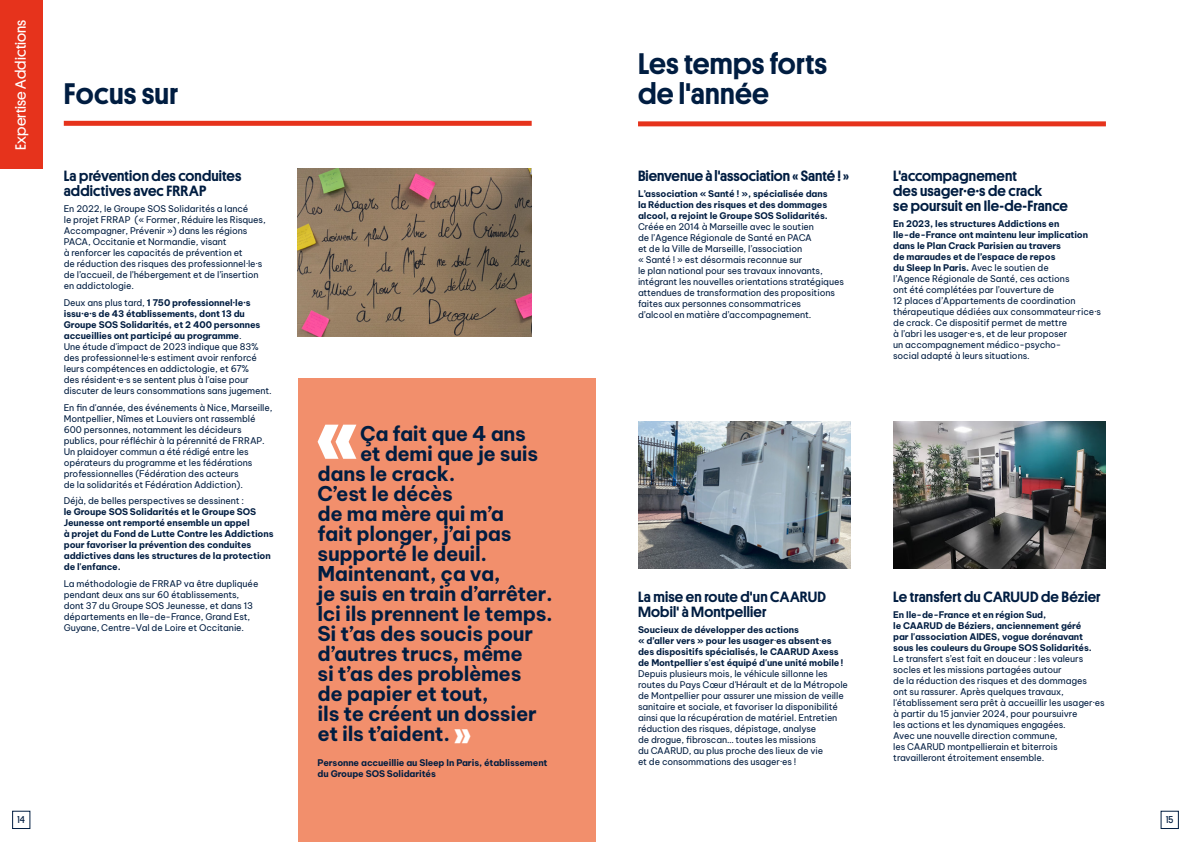
<style>
.page{position:relative;width:1191px;height:842px;background:#fff}
.page>*{position:absolute;margin:0;border:0;box-sizing:border-box;transform-origin:0 0}
.t1{font:700 97.8px "Platform";color:#fff}
.t2{font:500 30px "Platform";letter-spacing:.01em;color:#001d41}
.t3{font:700 20px "Be Vietnam Pro";letter-spacing:-.015em;color:#001d41}
.t4{font:500 15px/15px "Platform";letter-spacing:.01em;color:#001d41}
.t5{font:15px "Platform";letter-spacing:.01em;color:#fff}
.t6{font:10px "Platform";color:#001d41}
.t7{font:9px/11px "Be Vietnam Pro";letter-spacing:-.01em;color:#001d41}
.t8{font:700 9px/11px "Be Vietnam Pro";letter-spacing:-.01em;color:#001d41}
.s1{font-weight:700}
.s2{font-family:"Platform";font-size:40px;color:#fff}
.s3{font-weight:400}
</style>
<div class="page">
<div style="left:638px;top:121px;width:468px;height:5px;background:#e6331c"></div>
<div style="left:64px;top:121px;width:467px;height:5px;background:#e6331c"></div>
<div style="left:0;top:0;width:43px;height:168px;background:#e6331c"></div>
<div style="left:298px;top:379px;width:297px;height:463px;background:#f28f6c"></div>
<img style="left:893px;top:421px;width:213px;height:147px">
<img style="left:638px;top:421px;width:212px;height:147px">
<img style="left:298px;top:168px;width:233px;height:169px">
<div style="left:1161px;top:811px;width:17px;height:18px;border:1px solid #001d41"></div>
<div style="left:12px;top:811px;width:18px;height:18px;border:1px solid #001d41"></div>
<h3 class="t5" style="left:10px;top:150px;width:132px;rotate:-90deg">Expertise Addictions</h3>
<h2 class="t2" style="left:638px;top:42px;width:190px">Les temps forts</h2>
<h2 class="t2" style="left:64px;top:72px;width:116px">Focus sur</h2>
<h2 class="t2" style="left:638px;top:72px;width:132px">de l'année</h2>
<h3 class="t4" style="left:64px;top:167px;width:179px">La prévention des conduites addictives avec FRRAP</h3>
<p class="t7" style="left:64px;top:203px;width:203px">En 2022, le Groupe SOS Solidarités a lancé<br>le projet FRRAP (« Former, Réduire les Risques, Accompagner, Prévenir ») dans les régions PACA, Occitanie et Normandie, visant<br>à renforcer les capacités de prévention et<br>de réduction des risques des professionnel·le·s de l’accueil, de l’hébergement et de l’insertion en addictologie.</p>
<p class="t7" style="left:64px;top:296px;width:209px">Deux ans plus tard, <span class="s1">1 750 professionnel·le·s issu·e·s de 43 établissements, dont 13 du Groupe SOS Solidarités, et 2 400 personnes accueillies ont participé au programme</span>.<br>Une étude d'impact de 2023 indique que 83% des professionnel·le·s estiment avoir renforcé leurs compétences en addictologie, et 67%<br>des résident·e·s se sentent plus à l'aise pour discuter de leurs consommations sans jugement.</p>
<p class="t7" style="left:64px;top:401px;width:210px">En fin d'année, des événements à Nice, Marseille, Montpellier, Nîmes et Louviers ont rassemblé 600 personnes, notamment les décideurs publics, pour réfléchir à la pérennité de FRRAP.<br>Un plaidoyer commun a été rédigé entre les opérateurs du programme et les fédérations professionnelles (Fédération des acteurs<br>de la solidarités et Fédération Addiction).</p>
<p class="t7" style="left:64px;top:495px;width:182px">Déjà, de belles perspectives se dessinent :</p>
<p class="t8" style="left:64px;top:506px;width:211px">le Groupe SOS Solidarités et le Groupe SOS Jeunesse ont remporté ensemble un appel<br>à projet du Fond de Lutte Contre les Addictions pour favoriser la prévention des conduites addictives dans les structures de la protection de l'enfance.</p>
<p class="t7" style="left:64px;top:577px;width:196px">La méthodologie de FRRAP va être dupliquée pendant deux ans sur 60 établissements, dont 37 du Groupe SOS Jeunesse, et dans 13 départements en Ile-de-France, Grand Est, Guyane, Centre-Val de Loire et Occitanie.</p>
<h1 class="t1" style="left:316px;top:363px;width:43px">«</h1>
<h3 class="t3" style="left:360px;top:416px;width:167px">Ça fait que 4 ans</h3>
<h3 class="t3" style="left:360px;top:436px;width:180px">et demi que je suis</h3>
<h3 class="t3" style="left:317px;top:456px;width:139px">dans le crack.</h3>
<h3 class="t3" style="left:317px;top:476px;width:137px">C’est le décès</h3>
<h3 class="t3" style="left:317px;top:496px;width:188px">de ma mère qui m’a</h3>
<h3 class="t3" style="left:317px;top:516px;width:195px">fait plonger, j’ai pas</h3>
<h3 class="t3" style="left:317px;top:536px;width:171px">supporté le deuil.</h3>
<h3 class="t3" style="left:317px;top:556px;width:185px">Maintenant, ça va,</h3>
<h3 class="t3" style="left:317px;top:576px;width:237px">je suis en train d’arrêter.</h3>
<h3 class="t3" style="left:317px;top:596px;width:237px">Ici ils prennent le temps.</h3>
<h3 class="t3" style="left:317px;top:616px;width:217px">Si t’as des soucis pour</h3>
<h3 class="t3" style="left:317px;top:636px;width:207px">d’autres trucs, même</h3>
<h3 class="t3" style="left:317px;top:656px;width:205px">si t’as des problèmes</h3>
<h3 class="t3" style="left:317px;top:676px;width:173px">de papier et tout,</h3>
<h3 class="t3" style="left:317px;top:696px;width:220px">ils te créent un dossier</h3>
<h3 class="t3" style="left:317px;top:716px;width:155px">et ils t’aident. <span class="s2">»</span></h3>
<p class="t8" style="left:317px;top:756px;width:231px">Personne accueillie au Sleep In Paris, établissement du Groupe SOS Solidarités</p>
<h3 class="t4" style="left:638px;top:167px;width:212px">Bienvenue à l'association « Santé ! »</h3>
<p class="t8" style="left:638px;top:188px;width:191px;text-align:justify">L’association « Santé ! », spécialisée dans la Réduction des risques et des dommages alcool, a rejoint le Groupe SOS Solidarités.</p>
<p class="t7" style="left:638px;top:221px;width:207px">Créée en 2014 à Marseille avec le soutien<br>de l’Agence Régionale de Santé en PACA<br>et de la Ville de Marseille, l’association<br>« Santé ! » est désormais reconnue sur<br>le plan national pour ses travaux innovants, intégrant les nouvelles orientations stratégiques attendues de transformation des propositions faites aux personnes consommatrices<br>d’alcool en matière d’accompagnement.</p>
<h3 class="t4" style="left:638px;top:588px;width:189px">La mise en route d'un CAARUD<br>Mobil' à Montpellier</h3>
<p class="t8" style="left:638px;top:624px;width:207px">Soucieux de développer des actions<br>« d’aller vers » pour les usager<span class="s3">·</span>es absent<span class="s3">·</span>es des dispositifs spécialisés, le CAARUD Axess de Montpellier s'est équipé d'une unité mobile!</p>
<p class="t7" style="left:638px;top:668px;width:211px">Depuis plusieurs mois, le véhicule sillonne les routes du Pays Cœur d'Hérault et de la Métropole de Montpellier pour assurer une mission de veille sanitaire et sociale, et favoriser la disponibilité ainsi que la récupération de matériel. Entretien réduction des risques, dépistage, analyse<br>de drogue, fibroscan… toutes les missions<br>du CAARUD, au plus proche des lieux de vie<br>et de consommations des usager·es !</p>
<h3 class="t4" style="left:893px;top:167px;width:176px">L'accompagnement<br>des usager·e·s de crack<br>se poursuit en Ile-de-France</h3>
<p class="t7" style="left:893px;top:218px;width:209px"><span class="s1">En 2023, les structures Addictions en Ile-de-France ont maintenu leur implication dans le Plan Crack Parisien au travers<br>de maraudes et de l’espace de repos<br>du Sleep In Paris.</span> Avec le soutien de<br>l’Agence Régionale de Santé, ces actions<br>ont été complétées par l’ouverture de<br>12 places d’Appartements de coordination thérapeutique dédiées aux consommateur·rice·s de crack. Ce dispositif permet de mettre<br>à l’abri les usager·e·s, et de leur proposer<br>un accompagnement médico-psycho-<br>social adapté à leurs situations.</p>
<h3 class="t4" style="left:893px;top:588px;width:209px">Le transfert du CARUUD de Bézier</h3>
<p class="t8" style="left:893px;top:609px;width:200px">En Ile-de-France et en région Sud,<br>le CAARUD de Béziers, anciennement géré par l'association AIDES, vogue dorénavant sous les couleurs du Groupe SOS Solidarités.</p>
<p class="t7" style="left:893px;top:653px;width:213px">Le transfert s’est fait en douceur : les valeurs socles et les missions partagées autour<br>de la réduction des risques et des dommages<br>ont su rassurer. Après quelques travaux, l'établissement sera prêt à accueillir les usager·es à partir du 15 janvier 2024, pour poursuivre<br>les actions et les dynamiques engagées.<br>Avec une nouvelle direction commune,<br>les CAARUD montpellierain et biterrois travailleront étroitement ensemble.</p>
<p class="t6" style="left:18px;top:812px;width:9px">14</p>
<p class="t6" style="left:1166px;top:812px;width:9px">15</p>
</div>
